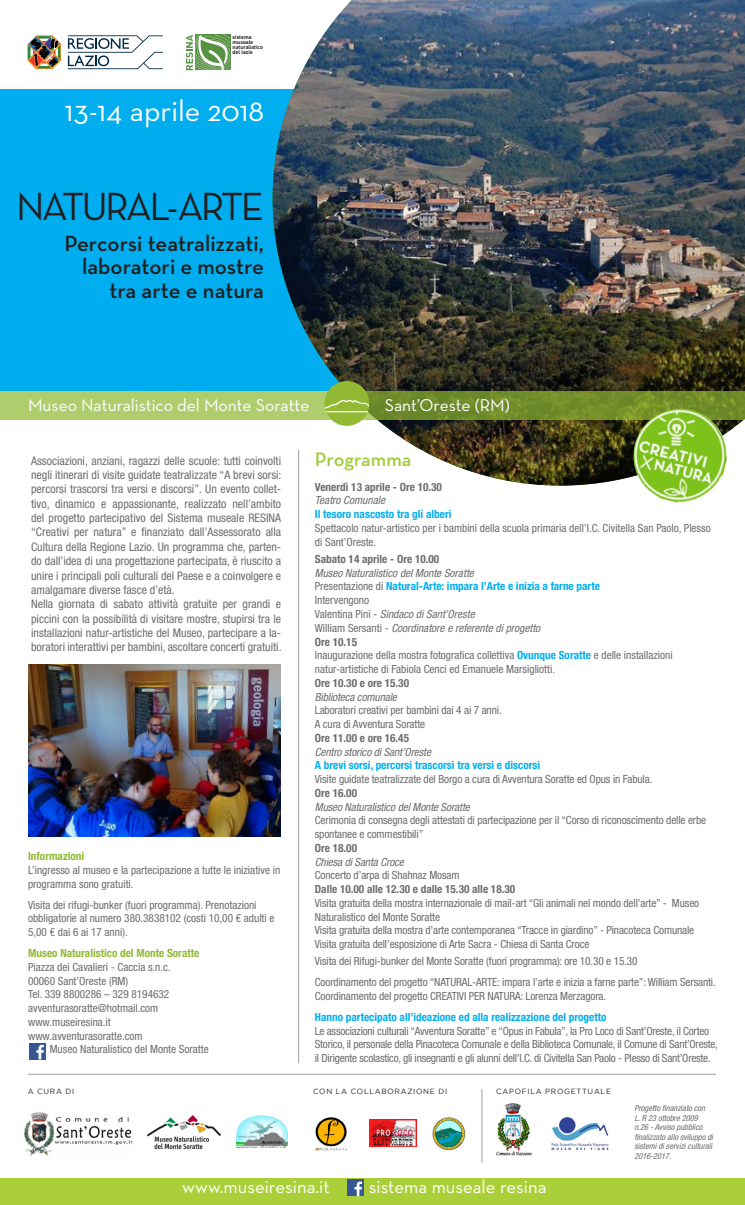
<style>
.page{position:relative;width:745px;height:1205px;background:#fff}
.page>*{position:absolute;margin:0;border:0;box-sizing:border-box;transform-origin:0 0}
.t1{font:40px "Neutra Text";letter-spacing:-.07em;color:#231f20}
.t2{font:30px "Neutra Text";color:#fff}
.t3{font:600 22.5px "Neutra Text";color:#231f20}
.t4{font:600 20px "Neutra Text";letter-spacing:-.005em;color:#a3cd39}
.t5{font:18.75px "Neutra Text";color:#fff}
.t6{font:17.5px "Neutra Text";color:#fff}
.t7{font:condensed 11.88px/14.4px "Helvetica Neue LT Std";color:#6c6d70;text-align:justify}
.t8{font:condensed 11.25px/13.8px "Helvetica Neue LT Std";letter-spacing:-.01em;color:#6c6d70}
.t9{font:italic condensed 11.25px "Helvetica Neue LT Std";color:#6c6d70}
.t10{font:700 condensed 11.25px "Helvetica Neue LT Std";color:#00aeef}
.t11{font:700 condensed 11.25px "Helvetica Neue LT Std";color:#6c6d70}
.t12{font:700 condensed 11.25px "Helvetica Neue LT Std";color:#91b934}
.t13{font:italic condensed 8.38px/9.5px "Helvetica Neue LT Std";color:#6c6d70}
.t14{font:7.5px "Gotham";letter-spacing:.095em;color:#231f20}
.t15{font:700 5.38px "DIN";letter-spacing:-.01em;color:#231f20}
.s1{font-weight:400;color:#6c6d70}
.s2{font-style:normal}
.s3{font-weight:700;color:#00aeef}
</style>
<div class="page">
<div style="left:0;top:89px;width:377px;height:302px;background:#00aeef"></div>
<img style="left:272px;top:0;width:472px;height:486px">
<svg style="left:68px;top:35px;width:95px;height:34px"></svg>
<svg style="left:27px;top:35px;width:34px;height:34px"></svg>
<svg style="left:186px;top:35px;width:44px;height:35px"></svg>
<img style="left:496px;top:1104px;width:35px;height:52px">
<img style="left:551px;top:1117px;width:58px;height:34px">
<hr style="left:298px;top:450px;width:1px;height:613px;background:#9d9fa2">
<hr style="left:481px;top:1089px;width:1px;height:74px;background:#9d9fa2">
<hr style="left:28px;top:1074px;width:687px;height:1px;background:#9d9fa2">
<svg style="left:0;top:391px;width:744px;height:28px;background:#8fac4b"></svg>
<img style="left:29px;top:665px;width:251px;height:171px">
<div style="left:0;top:1179px;width:744px;height:26px;background:#abcf38"></div>
<div style="left:346px;top:1179px;width:17px;height:17px;background:#375794"></div>
<svg style="left:354px;top:1181px;width:8px;height:15px"></svg>
<img style="left:629px;top:409px;width:99px;height:94px">
<svg style="left:324px;top:381px;width:45px;height:45px;background:#95bc59"></svg>
<div style="left:29px;top:1042px;width:17px;height:17px;background:#375794"></div>
<svg style="left:36px;top:1045px;width:8px;height:14px"></svg>
<img style="left:24px;top:1112px;width:109px;height:44px">
<img style="left:147px;top:1115px;width:74px;height:34px">
<img style="left:236px;top:1115px;width:51px;height:33px">
<img style="left:315px;top:1117px;width:32px;height:34px">
<img style="left:432px;top:1117px;width:34px;height:34px">
<img style="left:369px;top:1120px;width:47px;height:27px">
<p class="t15" style="left:232px;top:34px;width:20px">sistema</p>
<p class="t15" style="left:232px;top:39px;width:22px">museale</p>
<p class="t15" style="left:232px;top:44px;width:32px">naturalistico</p>
<p class="t15" style="left:232px;top:49px;width:22px">del lazio</p>
<p class="t2" style="left:65px;top:92px;width:201px">13-14 aprile 2018</p>
<p class="t1" style="left:16px;top:182px;width:249px">NATURAL-ARTE</p>
<p class="t3" style="left:64px;top:229px;width:201px">Percorsi teatralizzati,</p>
<p class="t3" style="left:82px;top:253px;width:183px">laboratori e mostre</p>
<p class="t3" style="left:109px;top:277px;width:156px">tra arte e natura</p>
<p class="t6" style="left:28px;top:395px;width:282px">Museo Naturalistico del Monte Soratte</p>
<p class="t6" style="left:384px;top:395px;width:127px">Sant’Oreste (RM)</p>
<p class="t7" style="left:31px;top:453px;width:252px">Associazioni, anziani, ragazzi delle scuole: tutti coinvolti negli itinerari di visite guidate teatralizzate “A brevi sorsi: percorsi trascorsi tra versi e discorsi”. Un evento collet&shy;tivo, dinamico e appassionante, realizzato nell’ambito del progetto partecipativo del Sistema museale RESINA “Creativi per natura” e finanziato dall’Assessorato alla Cultura della Regione Lazio. Un programma che, parten&shy;do dall’idea di una progettazione partecipata, è riuscito a unire i principali poli culturali del Paese e a coinvolgere e amalgamare diverse fasce d’età.</p>
<p class="t7" style="left:31px;top:597px;width:252px">Nella giornata di sabato attività gratuite per grandi e piccini con la possibilità di visitare mostre, stupirsi tra le installazioni natur-artistiche del Museo, partecipare a la&shy;boratori interattivi per bambini, ascoltare concerti gratuiti.</p>
<p class="t12" style="left:28px;top:849px;width:58px">Informazioni</p>
<p class="t8" style="left:28px;top:863px;width:254px">L’ingresso al museo e la partecipazione a tutte le iniziative in programma sono gratuiti.</p>
<p class="t8" style="left:28px;top:898px;width:248px">Visita dei rifugi-bunker (fuori programma). Prenotazioni obbligatorie al numero 380.3838102 (costi 10,00 € adulti e<br>5,00 € dai 6 ai 17 anni).</p>
<p class="t12" style="left:28px;top:946px;width:173px">Museo Naturalistico del Monte Soratte</p>
<p class="t8" style="left:28px;top:960px;width:144px">Piazza dei Cavalieri - Caccia s.n.c.</p>
<p class="t8" style="left:28px;top:973px;width:102px">00060 Sant’Oreste (RM)</p>
<p class="t8" style="left:28px;top:987px;width:143px">Tel. 339 8800286 – 329 8194632</p>
<p class="t8" style="left:28px;top:1001px;width:132px">avventurasoratte@hotmail.com</p>
<p class="t8" style="left:28px;top:1015px;width:84px">www.museiresina.it</p>
<p class="t8" style="left:28px;top:1028px;width:116px">www.avventurasoratte.com</p>
<p class="t8" style="left:50px;top:1042px;width:160px">Museo Naturalistico del Monte Soratte</p>
<p class="t4" style="left:314px;top:447px;width:98px">Programma</p>
<p class="t11" style="left:314px;top:480px;width:129px">Venerdì 13 aprile - Ore 10.30</p>
<p class="t9" style="left:314px;top:494px;width:72px">Teatro Comunale</p>
<p class="t10" style="left:314px;top:507px;width:138px">Il tesoro nascosto tra gli alberi</p>
<p class="t8" style="left:314px;top:521px;width:397px">Spettacolo natur-artistico per i bambini della scuola primaria dell’I.C. Civitella San Paolo, Plesso di Sant’Oreste.</p>
<p class="t11" style="left:314px;top:552px;width:126px">Sabato 14 aprile - Ore 10.00</p>
<p class="t9" style="left:314px;top:566px;width:160px">Museo Naturalistico del Monte Soratte</p>
<p class="t10" style="left:314px;top:580px;width:286px"><span class="s1">Presentazione di</span> Natural-Arte: impara l’Arte e inizia a farne parte</p>
<p class="t8" style="left:314px;top:593px;width:56px">Intervengono</p>
<p class="t9" style="left:314px;top:607px;width:161px"><span class="s2">Valentina Pini -</span> Sindaco di Sant’Oreste</p>
<p class="t9" style="left:314px;top:621px;width:227px"><span class="s2">William Sersanti -</span> Coordinatore e referente di progetto</p>
<p class="t11" style="left:314px;top:635px;width:44px">Ore 10.15</p>
<p class="t8" style="left:314px;top:648px;width:359px">Inaugurazione della mostra fotografica collettiva <span class="s3">Ovunque Soratte</span> e delle installazioni</p>
<p class="t8" style="left:314px;top:662px;width:241px">natur-artistiche di Fabiola Cenci ed Emanuele Marsigliotti.</p>
<p class="t11" style="left:314px;top:676px;width:96px">Ore 10.30 e ore 15.30</p>
<p class="t9" style="left:314px;top:690px;width:83px">Biblioteca comunale</p>
<p class="t8" style="left:314px;top:703px;width:188px">Laboratori creativi per bambini dai 4 ai 7 anni.</p>
<p class="t8" style="left:314px;top:717px;width:112px">A cura di Avventura Soratte</p>
<p class="t11" style="left:314px;top:731px;width:96px">Ore 11.00 e ore 16.45</p>
<p class="t9" style="left:314px;top:745px;width:118px">Centro storico di Sant’Oreste</p>
<p class="t10" style="left:314px;top:758px;width:227px">A brevi sorsi, percorsi trascorsi tra versi e discorsi</p>
<p class="t8" style="left:314px;top:772px;width:339px">Visite guidate teatralizzate del Borgo a cura di Avventura Soratte ed Opus in Fabula.</p>
<p class="t11" style="left:314px;top:786px;width:44px">Ore 16.00</p>
<p class="t9" style="left:314px;top:800px;width:156px">Museo Naturalistico del Monte Soratte</p>
<p class="t8" style="left:314px;top:813px;width:392px">Cerimonia di consegna degli attestati di partecipazione per il “Corso di riconoscimento delle erbe spontanee e commestibili”</p>
<p class="t11" style="left:314px;top:841px;width:44px">Ore 18.00</p>
<p class="t9" style="left:314px;top:855px;width:90px">Chiesa di Santa Croce</p>
<p class="t8" style="left:314px;top:868px;width:146px">Concerto d’arpa di Shahnaz Mosam</p>
<p class="t11" style="left:314px;top:882px;width:202px">Dalle 10.00 alle 12.30 e dalle 15.30 alle 18.30</p>
<p class="t8" style="left:314px;top:896px;width:385px">Visita gratuita della mostra internazionale di mail-art “Gli animali nel mondo dell’arte” - Museo<br>Naturalistico del Monte Soratte</p>
<p class="t8" style="left:314px;top:923px;width:380px">Visita gratuita della mostra d’arte contemporanea “Tracce in giardino” - Pinacoteca Comunale</p>
<p class="t8" style="left:314px;top:937px;width:276px">Visita gratuita dell’esposizione di Arte Sacra - Chiesa di Santa Croce</p>
<p class="t8" style="left:314px;top:954px;width:324px">Visita dei Rifugi-bunker del Monte Soratte (fuori programma): ore 10.30 e 15.30</p>
<p class="t8" style="left:314px;top:975px;width:402px">Coordinamento del progetto “NATURAL-ARTE: impara l’arte e inizia a farne parte”: William Sersanti.</p>
<p class="t8" style="left:314px;top:989px;width:293px">Coordinamento del progetto CREATIVI PER NATURA: Lorenza Merzagora.</p>
<p class="t10" style="left:314px;top:1010px;width:293px">Hanno partecipato all’ideazione ed alla realizzazione del progetto</p>
<p class="t8" style="left:314px;top:1023px;width:404px">Le associazioni culturali “Avventura Soratte” e “Opus in Fabula”, la Pro Loco di Sant’Oreste, il Corteo<br>Storico, il personale della Pinacoteca Comunale e della Biblioteca Comunale, il Comune di Sant’Oreste, il Dirigente scolastico, gli insegnanti e gli alunni dell’I.C. di Civitella San Paolo - Plesso di Sant’Oreste.</p>
<p class="t14" style="left:28px;top:1087px;width:48px">A CURA DI</p>
<p class="t14" style="left:313px;top:1087px;width:136px">CON LA COLLABORAZIONE DI</p>
<p class="t14" style="left:496px;top:1087px;width:116px">CAPOFILA PROGETTUALE</p>
<p class="t5" style="left:182px;top:1175px;width:149px">www.museiresina.it</p>
<p class="t5" style="left:368px;top:1175px;width:179px">sistema museale resina</p>
<p class="t13" style="left:634px;top:1103px;width:80px">Progetto finanziato con<br>L. R 23 ottobre 2009 n.26 - Avviso pubblico finalizzato allo sviluppo di sistemi di servizi culturali<br>2016-2017.</p>
</div>
